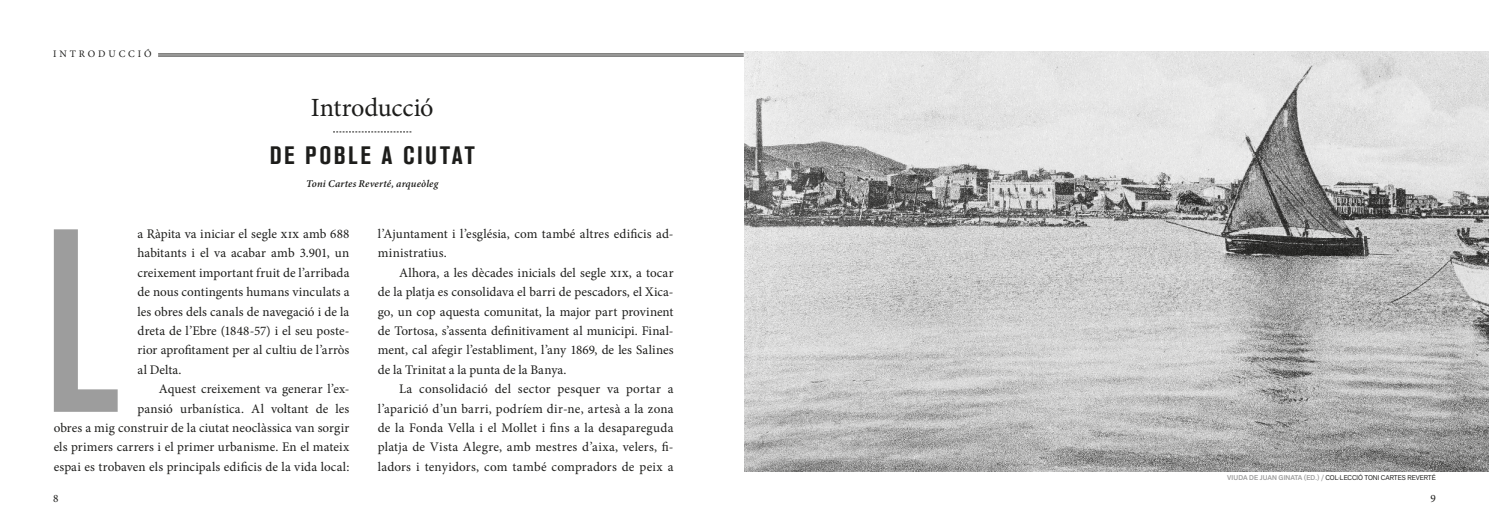
<style>
.page{position:relative;width:1489px;height:525px;background:#fff}
.page>*{position:absolute;margin:0;border:0;box-sizing:border-box;transform-origin:0 0}
.t1{font:500 condensed 258.12px "Akzidenz Grotesk BQ";color:#9d9d9d}
.t2{font:26.25px "Minion Pro";letter-spacing:-.005em;color:#1d1d1b}
.t3{font:700 condensed 25px "Akzidenz Grotesk BQ";letter-spacing:.1em;color:#1d1d1b}
.t4{font:13.12px/19.4px "Minion Pro";letter-spacing:.01em;color:#1d1d1b;text-align:justify}
.t5{font:11.25px "Minion Pro";color:#1d1d1b}
.t6{font:italic 600 10.38px "Minion Pro";letter-spacing:.015em;color:#1d1d1b}
.t7{font:10px "Minion Pro";letter-spacing:.29em;color:#1d1d1b}
.t8{font:6.88px "Akzid Grtsk Next";color:#1d1d1b}
.s1{font-weight:500;color:#9d9d9d}
</style>
<div class="page">
<img style="left:744px;top:51px;width:744px;height:420px">
<svg style="left:333px;top:131px;width:78px;height:1px"></svg>
<hr style="left:158px;top:54px;width:585px;height:1px;background:#1d1d1b">
<hr style="left:158px;top:56px;width:585px;height:1px;background:#1d1d1b">
<p class="t7" style="left:53px;top:47px;width:100px">INTRODUCCIÓ</p>
<h2 class="t2" style="left:311px;top:90px;width:124px">Introducció</h2>
<h3 class="t3" style="left:270px;top:141px;width:206px">DE POBLE A CIUTAT</h3>
<p class="t6" style="left:306px;top:176px;width:134px">Toni Cartes Reverté, arqueòleg</p>
<p class="t4" style="left:137px;top:224px;width:213px">a Ràpita va iniciar el segle xix amb 688 habitants i el va acabar amb 3.901, un creixement important fruit de l’arribada de nous contingents humans vinculats a les obres dels canals de navegació i de la dreta de l’Ebre (1848-57) i el seu poste&shy;rior aprofitament per al cultiu de l’arròs al Delta.</p>
<p class="t4" style="left:54px;top:379px;width:297px;text-align:right">Aquest creixement va generar l’ex-<br>pansió urbanística. Al voltant de les<br>obres a mig construir de la ciutat neoclàssica van sorgir els primers carrers i el primer urbanisme. En el mateix espai es trobaven els principals edificis de la vida local:</p>
<p class="t4" style="left:378px;top:224px;width:297px">l’Ajuntament i l’església, com també altres edificis ad&shy;ministratius.</p>
<p class="t4" style="left:378px;top:263px;width:297px;text-indent:21px">Alhora, a les dècades inicials del segle xix, a tocar de la platja es consolidava el barri de pescadors, el Xica&shy;go, un cop aquesta comunitat, la major part provinent de Tortosa, s’assenta definitivament al municipi. Final&shy;ment, cal afegir l’establiment, l’any 1869, de les Salines de la Trinitat a la punta de la Banya.</p>
<p class="t4" style="left:378px;top:379px;width:297px;text-indent:21px">La consolidació del sector pesquer va portar a l’aparició d’un barri, podríem dir-ne, artesà a la zona de la Fonda Vella i el Mollet i fins a la desapareguda platja de Vista Alegre, amb mestres d’aixa, velers, fi&shy;ladors i tenyidors, com també compradors de peix a</p>
<h1 class="t1" style="left:43px;top:176px;width:77px">L</h1>
<p class="t8" style="left:1227px;top:473px;width:210px"><span class="s1">VIUDA DE JUAN GINATA (ED.) /</span> COL·LECCIÓ TONI CARTES REVERTÉ</p>
<p class="t5" style="left:53px;top:491px;width:7px">8</p>
<p class="t5" style="left:1430px;top:491px;width:7px">9</p>
</div>
